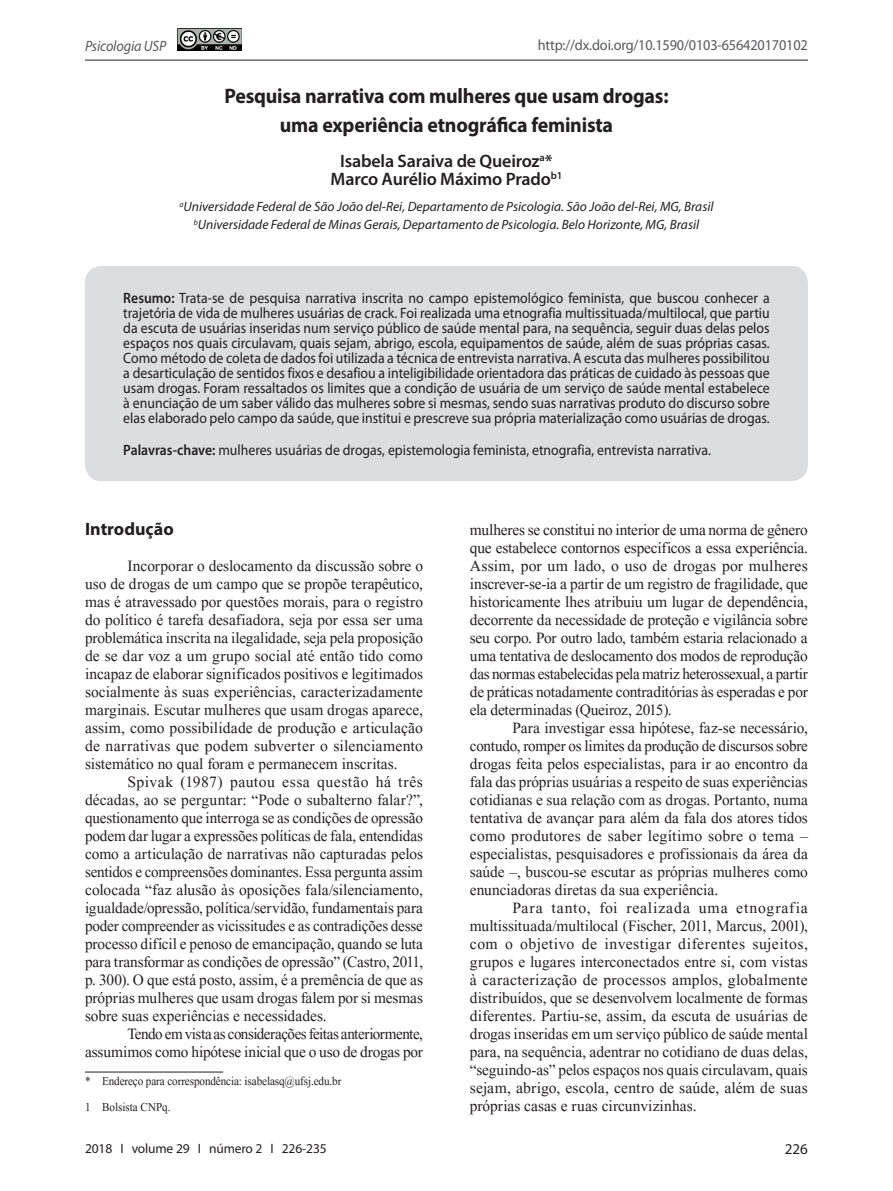
<style>
.page{position:relative;width:893px;height:1191px;background:#fff}
.page>*{position:absolute;margin:0;border:0;box-sizing:border-box;transform-origin:0 0}
.titulo{font:700 21px/28.5px "Myriad Pro";letter-spacing:-.01em;color:#231f20;text-align:center;scale:.95 1}
.TEXTO{font:19.5px/18px "Aparajita";letter-spacing:-.005em;color:#231f20;text-align:justify}
.TEXTO-2{font:19.5px/18px "Aparajita";letter-spacing:-.005em;color:#231f20;text-align:right;scale:.96 1}
.autores{font:600 18px "Myriad Pro";letter-spacing:-.01em;color:#231f20}
.sub1{font:700 18px "Myriad Pro";color:#231f20}
.resumo{font:15px/15px "Myriad Pro";color:#231f20;text-align:justify;scale:.92 1}
.palavras-chave{font:15px "Myriad Pro";color:#231f20;scale:.92 1}
.rodape-1st{font:15px "Aparajita";letter-spacing:-.005em;color:#231f20;scale:.92 1}
.doi{font:15px "Myriad Pro";letter-spacing:-.01em;color:#57585a;scale:.95 1}
.rodape{font:15px "Aparajita";color:#231f20;scale:.92 1}
.t1{font:italic 15px "Myriad Pro";letter-spacing:-.01em;color:#57585a;scale:.95 1}
.resumo-2{font:15px "Myriad Pro";color:#231f20}
.instituicao{font:italic 13.5px "Myriad Pro";color:#231f20}
.t2{font:13.5px "Myriad Pro";letter-spacing:-.01em;color:#231f20}
.s1{font-weight:600}
</style>
<div class="page">
<hr style="left:85px;top:60px;width:723px;height:1px;background:#231f20">
<img style="left:178px;top:28px;width:63px;height:23px">
<div style="left:85px;top:266px;width:723px;height:215px;background:#dcdddf;border-radius:17px"></div>
<hr style="left:85px;top:1071px;width:138px;height:1px;background:#231f20">
<p class="t1" style="left:85px;top:36px;width:87px">Psicologia USP</p>
<p class="doi" style="left:538px;top:35px;width:286px">http://dx.doi.org/10.1590/0103-656420170102</p>
<p class="titulo" style="left:224px;top:81px;width:469px">Pesquisa narrativa com mulheres que usam drogas: uma experiência etnográfica feminista</p>
<p class="autores" style="left:340px;top:149px;width:214px">Isabela Saraiva de Queiroz<sup>a</sup>*</p>
<p class="autores" style="left:331px;top:167px;width:233px">Marco Aurélio Máximo Prado<sup>b1</sup></p>
<p class="instituicao" style="left:179px;top:198px;width:536px"><sup>a</sup>Universidade Federal de São João del-Rei, Departamento de Psicologia. São João del-Rei, MG, Brasil</p>
<p class="instituicao" style="left:194px;top:216px;width:507px"><sup>b</sup>Universidade Federal de Minas Gerais, Departamento de Psicologia. Belo Horizonte, MG, Brasil</p>
<p class="resumo" style="left:123px;top:290px;width:704px"><span class="s1">Resumo:</span> Trata-se de pesquisa narrativa inscrita no campo epistemológico feminista, que buscou conhecer a trajetória de vida de mulheres usuárias de crack. Foi realizada uma etnografia multissituada/multilocal, que partiu da escuta de usuárias inseridas num serviço público de saúde mental para, na sequência, seguir duas delas pelos espaços nos quais circulavam, quais sejam, abrigo, escola, equipamentos de saúde, além de suas próprias casas.<br>Como método de coleta de dados foi utilizada a técnica de entrevista narrativa. A escuta das mulheres possibilitou a desarticulação de sentidos fixos e desafiou a inteligibilidade orientadora das práticas de cuidado às pessoas que usam drogas. Foram ressaltados os limites que a condição de usuária de um serviço de saúde mental estabelece à enunciação de um saber válido das mulheres sobre si mesmas, sendo suas narrativas produto do discurso sobre elas elaborado pelo campo da saúde, que institui e prescreve sua própria materialização como usuárias de drogas.</p>
<p class="palavras-chave" style="left:123px;top:440px;width:640px"><span class="s1">Palavras-chave:</span> mulheres usuárias de drogas, epistemologia feminista, etnografia, entrevista narrativa.</p>
<p class="sub1" style="left:85px;top:517px;width:90px">Introdução</p>
<p class="TEXTO" style="left:85px;top:558px;width:340px;text-indent:43px">Incorporar o deslocamento da discussão sobre o uso de drogas de um campo que se propõe terapêutico, mas é atravessado por questões morais, para o registro do político é tarefa desafiadora, seja por essa ser uma problemática inscrita na ilegalidade, seja pela proposição de se dar voz a um grupo social até então tido como incapaz de elaborar significados positivos e legitimados socialmente às suas experiências, caracterizadamente marginais. Escutar mulheres que usam drogas aparece, assim, como possibilidade de produção e articulação de narrativas que podem subverter o silenciamento sistemático no qual foram e permanecem inscritas.</p>
<p class="TEXTO" style="left:85px;top:774px;width:340px;text-indent:43px">Spivak (1987) pautou essa questão há três décadas, ao se perguntar: “Pode o subalterno falar?”, questionamento que interroga se as condições de opressão podem dar lugar a expressões políticas de fala, entendidas como a articulação de narrativas não capturadas pelos sentidos e compreensões dominantes. Essa pergunta assim colocada “faz alusão às oposições fala/silenciamento, igualdade/opressão, política/servidão, fundamentais para poder compreender as vicissitudes e as contradições desse processo difícil e penoso de emancipação, quando se luta para transformar as condições de opressão” (Castro, 2011, p. 300). O que está posto, assim, é a premência de que as próprias mulheres que usam drogas falem por si mesmas sobre suas experiências e necessidades.</p>
<p class="TEXTO-2" style="left:85px;top:1026px;width:354px">Tendo em vista as considerações feitas anteriormente, assumimos como hipótese inicial que o uso de drogas por</p>
<p class="rodape-1st" style="left:85px;top:1072px;width:280px">* Endereço para correspondência: isabelasq@ufsj.edu.br</p>
<p class="rodape" style="left:85px;top:1098px;width:94px">1 Bolsista CNPq.</p>
<p class="TEXTO" style="left:470px;top:522px;width:340px">mulheres se constitui no interior de uma norma de gênero que estabelece contornos específicos a essa experiência.<br>Assim, por um lado, o uso de drogas por mulheres inscrever-se-ia a partir de um registro de fragilidade, que historicamente lhes atribuiu um lugar de dependência, decorrente da necessidade de proteção e vigilância sobre seu corpo. Por outro lado, também estaria relacionado a uma tentativa de deslocamento dos modos de reprodução das normas estabelecidas pela matriz heterossexual, a partir de práticas notadamente contraditórias às esperadas e por ela determinadas (Queiroz, 2015).</p>
<p class="TEXTO" style="left:470px;top:720px;width:340px;text-indent:43px">Para investigar essa hipótese, faz-se necessário, contudo, romper os limites da produção de discursos sobre drogas feita pelos especialistas, para ir ao encontro da fala das próprias usuárias a respeito de suas experiências cotidianas e sua relação com as drogas. Portanto, numa tentativa de avançar para além da fala dos atores tidos como produtores de saber legítimo sobre o tema – especialistas, pesquisadores e profissionais da área da saúde –, buscou-se escutar as próprias mulheres como enunciadoras diretas da sua experiência.</p>
<p class="TEXTO" style="left:470px;top:900px;width:340px;text-indent:43px">Para tanto, foi realizada uma etnografia multissituada/multilocal (Fischer, 2011, Marcus, 2001), com o objetivo de investigar diferentes sujeitos, grupos e lugares interconectados entre si, com vistas à caracterização de processos amplos, globalmente distribuídos, que se desenvolvem localmente de formas diferentes. Partiu-se, assim, da escuta de usuárias de drogas inseridas em um serviço público de saúde mental para, na sequência, adentrar no cotidiano de duas delas, “seguindo-as” pelos espaços nos quais circulavam, quais sejam, abrigo, escola, centro de saúde, além de suas próprias casas e ruas circunvizinhas.</p>
<p class="t2" style="left:85px;top:1140px;width:243px">2018 I volume 29 I número 2 I 226-235</p>
<p class="resumo-2" style="left:785px;top:1139px;width:25px">226</p>
</div>
